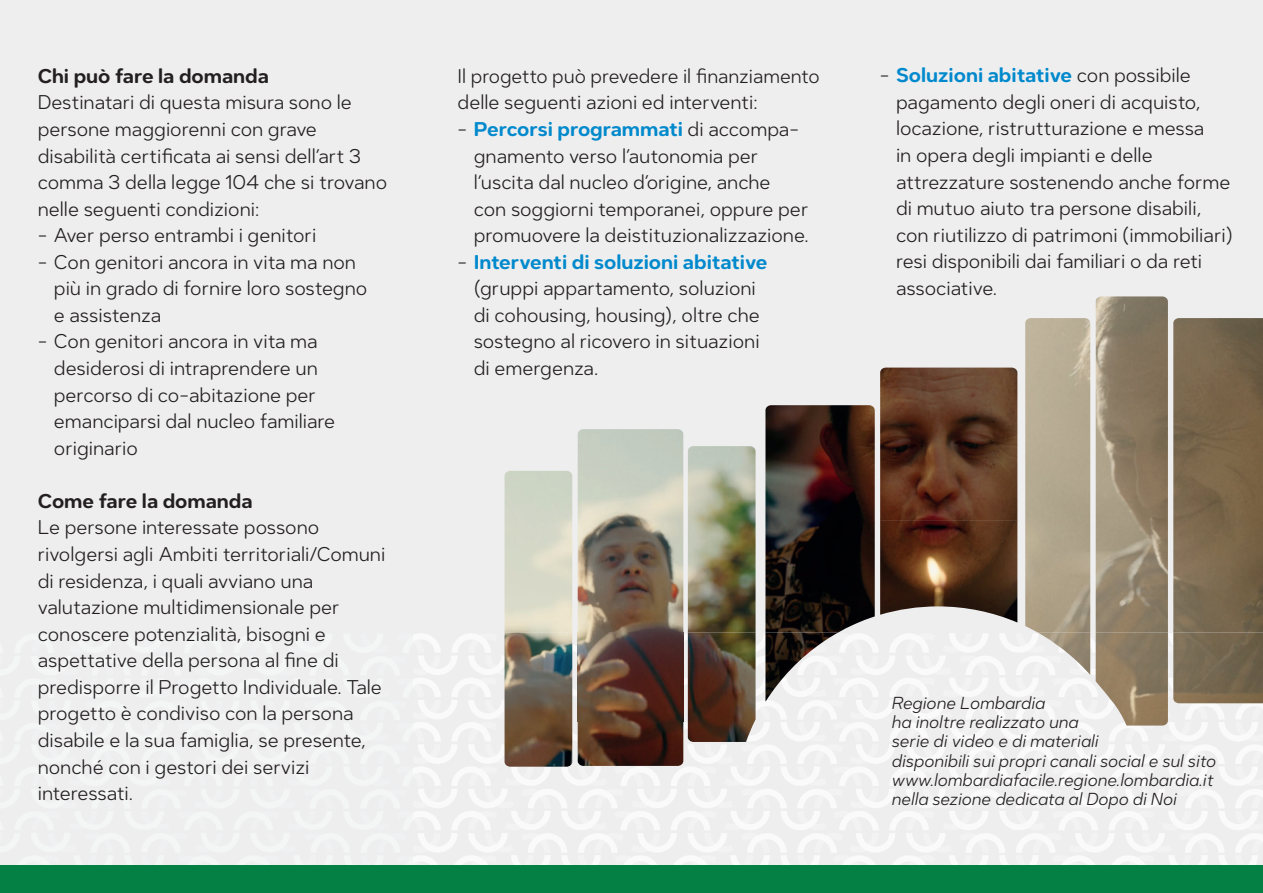
<style>
.page{position:relative;width:1263px;height:893px;background:#fff}
.page>*{position:absolute;margin:0;border:0;box-sizing:border-box;transform-origin:0 0}
.t1{font:300 19.35px/26.5px "Dexa Round";color:#231f20}
.t2{font:600 19.35px "Dexa Round";color:#231f20}
.t3{font:italic 300 16.95px/19.4px "Dexa Round";color:#231f20}
.s1{font-weight:600;color:#0089cc}
</style>
<div class="page">
<div style="left:0;top:0;width:1263px;height:892px;background:#eeeeef"></div>
<img style="left:0;top:633px;width:1263px;height:233px">
<div style="left:0;top:866px;width:1263px;height:27px;background:#048045"></div>
<img style="left:765px;top:405px;width:110px;height:228px">
<img style="left:765px;top:633px;width:73px;height:68px">
<img style="left:880px;top:368px;width:137px;height:254px">
<img style="left:1096px;top:296px;width:72px;height:430px">
<img style="left:1173px;top:318px;width:90px;height:385px">
<img style="left:1025px;top:318px;width:65px;height:315px">
<img style="left:1038px;top:633px;width:50px;height:40px">
<img style="left:504px;top:471px;width:68px;height:296px">
<img style="left:578px;top:429px;width:105px;height:337px">
<img style="left:688px;top:446px;width:67px;height:296px">
<p class="t2" style="left:38px;top:64px;width:233px">Chi può fare la domanda</p>
<p class="t1" style="left:38px;top:89px;width:351px">Destinatari di questa misura sono le persone maggiorenni con grave disabilità certificata ai sensi dell’art 3 comma 3 della legge 104 che si trovano nelle seguenti condizioni:</p>
<p class="t1" style="left:38px;top:222px;width:280px">- Aver perso entrambi i genitori</p>
<p class="t1" style="left:54px;top:249px;width:315px;text-indent:-16px">- Con genitori ancora in vita ma non più in grado di fornire loro sostegno e assistenza</p>
<p class="t1" style="left:54px;top:328px;width:283px;text-indent:-16px">- Con genitori ancora in vita ma desiderosi di intraprendere un percorso di co-abitazione per emanciparsi dal nucleo familiare originario</p>
<p class="t2" style="left:38px;top:489px;width:216px">Come fare la domanda</p>
<p class="t1" style="left:38px;top:514px;width:349px">Le persone interessate possono rivolgersi agli Ambiti territoriali/Comuni di residenza, i quali avviano una valutazione multidimensionale per conoscere potenzialità, bisogni e aspettative della persona al fine di predisporre il Progetto Individuale. Tale progetto è condiviso con la persona disabile e la sua famiglia, se presente, nonché con i gestori dei servizi interessati.</p>
<p class="t1" style="left:458px;top:63px;width:363px">Il progetto può prevedere il finanziamento delle seguenti azioni ed interventi:</p>
<p class="t1" style="left:474px;top:116px;width:337px;text-indent:-16px">- <span class="s1">Percorsi programmati</span> di accompa&shy;gnamento verso l’autonomia per l’uscita dal nucleo d’origine, anche<br>con soggiorni temporanei, oppure per promuovere la deistituzionalizzazione.</p>
<p class="t1" style="left:474px;top:249px;width:295px;text-indent:-16px">- <span class="s1">Interventi di soluzioni abitative </span>(gruppi appartamento, soluzioni di cohousing, housing), oltre che sostegno al ricovero in situazioni di emergenza.</p>
<p class="t1" style="left:896px;top:62px;width:338px;text-indent:-16px">- <span class="s1">Soluzioni abitative</span> con possibile pagamento degli oneri di acquisto, locazione, ristrutturazione e messa<br>in opera degli impianti e delle attrezzature sostenendo anche forme di mutuo aiuto tra persone disabili, con riutilizzo di patrimoni (immobiliari) resi disponibili dai familiari o da reti associative.</p>
<p class="t3" style="left:891px;top:693px;width:326px">Regione Lombardia<br>ha inoltre realizzato una<br>serie di video e di materiali<br>disponibili sui propri canali social e sul sito www.lombardiafacile.regione.lombardia.it nella sezione dedicata al Dopo di Noi</p>
</div>
